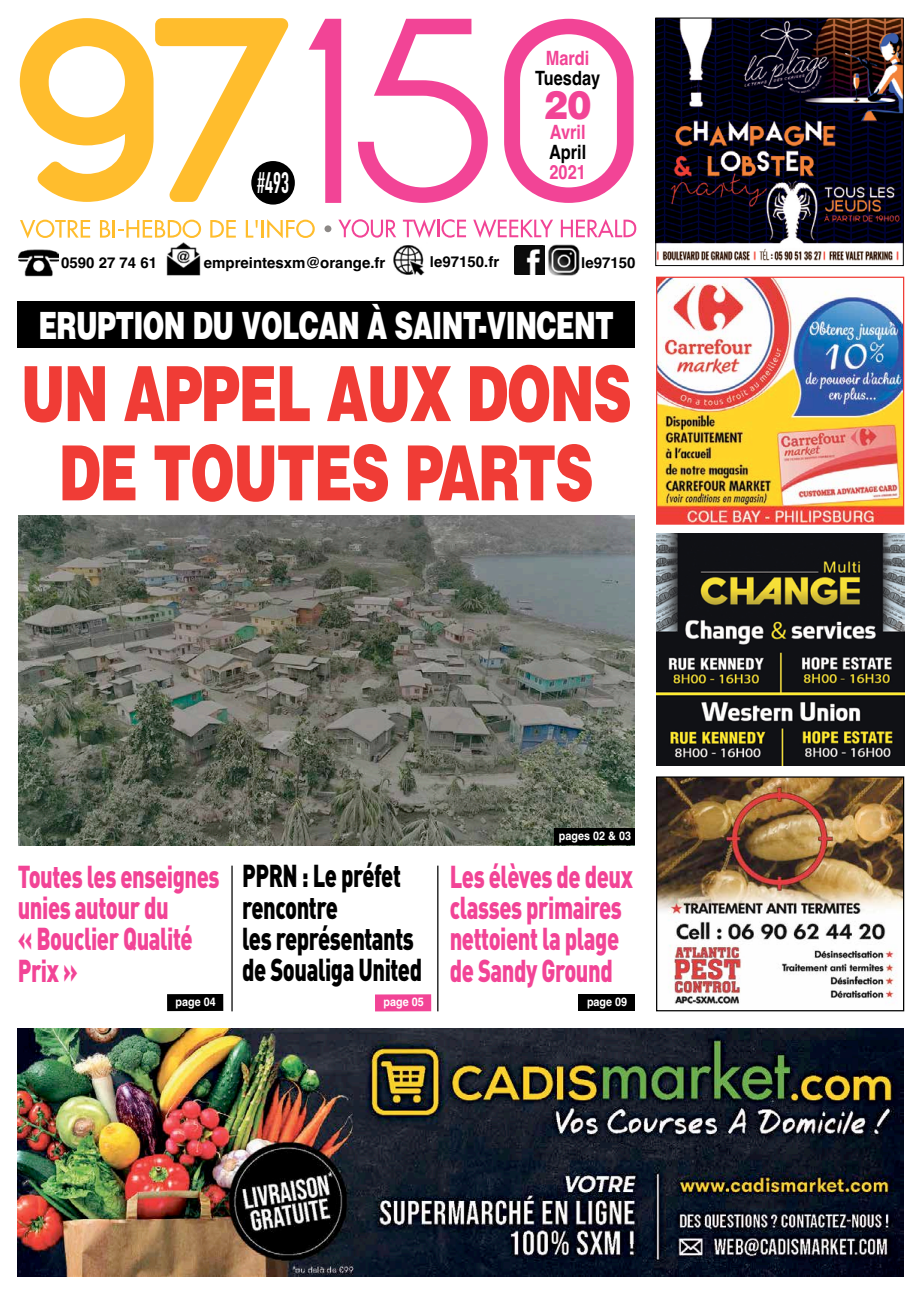
<style>
.page{position:relative;width:922px;height:1294px;background:#fff}
.page>*{position:absolute;margin:0;border:0;box-sizing:border-box;transform-origin:0 0}
.t1{font:900 76.12px/79.2px "Helvetica";letter-spacing:-.025em;color:#f03c36;text-align:center;scale:.7 1}
.t2{font:900 39.25px "Helvetica";color:#f24496;scale:.91 1}
.t3{font:900 37.62px "Helvetica";letter-spacing:-.025em;color:#fff;scale:.69 1}
.t4{font:900 31.25px/31.2px "DIN Pro";letter-spacing:-.02em;color:#f24496;scale:.7 1}
.t5{font:900 31.25px/31.2px "DIN Pro";letter-spacing:-.02em;color:#000;scale:.7 1}
.t6{font:700 29.25px "DIN Condensed";color:#fff;scale:.73 1}
.t7{font:700 19.62px "Helvetica";color:#f24496;scale:.83 1}
.t8{font:700 19.62px "Helvetica";color:#000;scale:.83 1}
.t9{font:700 15px "Helvetica";color:#000}
.t10{font:700 11.88px "Helvetica";color:#fff;scale:.91 1}
</style>
<div class="page">
<img style="left:18px;top:515px;width:616px;height:330px">
<img style="left:19px;top:249px;width:40px;height:28px">
<svg style="left:20px;top:18px;width:268px;height:184px"></svg>
<svg style="left:308px;top:19px;width:33px;height:184px"></svg>
<svg style="left:358px;top:19px;width:129px;height:184px"></svg>
<svg style="left:504px;top:19px;width:129px;height:184px"></svg>
<div style="left:324px;top:225px;width:7px;height:7px;background:#8c8886;border-radius:50%"></div>
<svg style="left:20px;top:220px;width:70px;height:18px"></svg>
<svg style="left:100px;top:220px;width:101px;height:18px"></svg>
<svg style="left:210px;top:220px;width:26px;height:18px"></svg>
<svg style="left:246px;top:220px;width:12px;height:18px"></svg>
<hr style="left:261px;top:220px;width:3px;height:18px;background:#ffbd2d">
<svg style="left:267px;top:219px;width:48px;height:19px"></svg>
<svg style="left:338px;top:219px;width:58px;height:19px"></svg>
<svg style="left:403px;top:219px;width:63px;height:19px"></svg>
<svg style="left:473px;top:219px;width:80px;height:19px"></svg>
<svg style="left:560px;top:219px;width:76px;height:18px"></svg>
<div style="left:251px;top:161px;width:44px;height:43px;background:#000;border-radius:50%"></div>
<img style="left:393px;top:245px;width:32px;height:31px">
<img style="left:514px;top:244px;width:66px;height:32px">
<img style="left:166px;top:243px;width:35px;height:33px">
<div style="left:18px;top:301px;width:616px;height:47px;background:#000"></div>
<img style="left:658px;top:279px;width:244px;height:243px">
<div style="left:656px;top:277px;width:248px;height:247px;border:1px solid #f03c36"></div>
<img style="left:656px;top:534px;width:248px;height:231px">
<img style="left:657px;top:20px;width:244px;height:241px">
<div style="left:655px;top:18px;width:248px;height:248px;border:1px solid #000"></div>
<img style="left:658px;top:778px;width:244px;height:227px">
<div style="left:656px;top:776px;width:248px;height:235px;border:1px solid #000"></div>
<hr style="left:231px;top:865px;width:1px;height:146px;background:#000">
<div style="left:167px;top:993px;width:56px;height:18px;background:#000"></div>
<div style="left:375px;top:994px;width:56px;height:17px;background:#f24496"></div>
<div style="left:578px;top:994px;width:56px;height:17px;background:#000"></div>
<img style="left:18px;top:1028px;width:885px;height:248px">
<hr style="left:437px;top:865px;width:1px;height:146px;background:#000">
<div style="left:554px;top:828px;width:80px;height:17px;background:#000"></div>
<p class="t6" style="left:257px;top:165px;width:45px">#493</p>
<p class="t7" style="left:545px;top:42px;width:54px">Mardi</p>
<p class="t8" style="left:535px;top:62px;width:80px">Tuesday</p>
<p class="t7" style="left:549px;top:116px;width:45px">Avril</p>
<p class="t8" style="left:549px;top:136px;width:46px">April</p>
<p class="t7" style="left:549px;top:156px;width:45px">2021</p>
<p class="t2" style="left:543px;top:79px;width:54px">20</p>
<p class="t9" style="left:61px;top:251px;width:97px">0590 27 74 61</p>
<p class="t9" style="left:204px;top:250px;width:183px">empreintesxm@orange.fr</p>
<p class="t9" style="left:430px;top:250px;width:71px">le97150.fr</p>
<p class="t9" style="left:581px;top:251px;width:56px">le97150</p>
<p class="t3" style="left:38px;top:301px;width:835px">ERUPTION DU VOLCAN À SAINT-VINCENT</p>
<h1 class="t1" style="left:21px;top:352px;width:873px">UN APPEL AUX DONS<br>DE TOUTES PARTS</h1>
<p class="t4" style="left:18px;top:856px;width:290px">Toutes les enseignes unies autour du<br>« Bouclier Qualité<br>Prix »</p>
<p class="t5" style="left:242px;top:856px;width:259px">PPRN : Le préfet rencontre<br>les représentants de Soualiga United</p>
<p class="t10" style="left:559px;top:826px;width:81px">pages 02 &amp; 03</p>
<p class="t4" style="left:449px;top:856px;width:263px">Les élèves de deux classes primaires nettoient la plage de Sandy Ground</p>
<p class="t10" style="left:175px;top:992px;width:46px">page 04</p>
<p class="t10" style="left:383px;top:992px;width:46px">page 05</p>
<p class="t10" style="left:587px;top:992px;width:46px">page 09</p>
</div>
